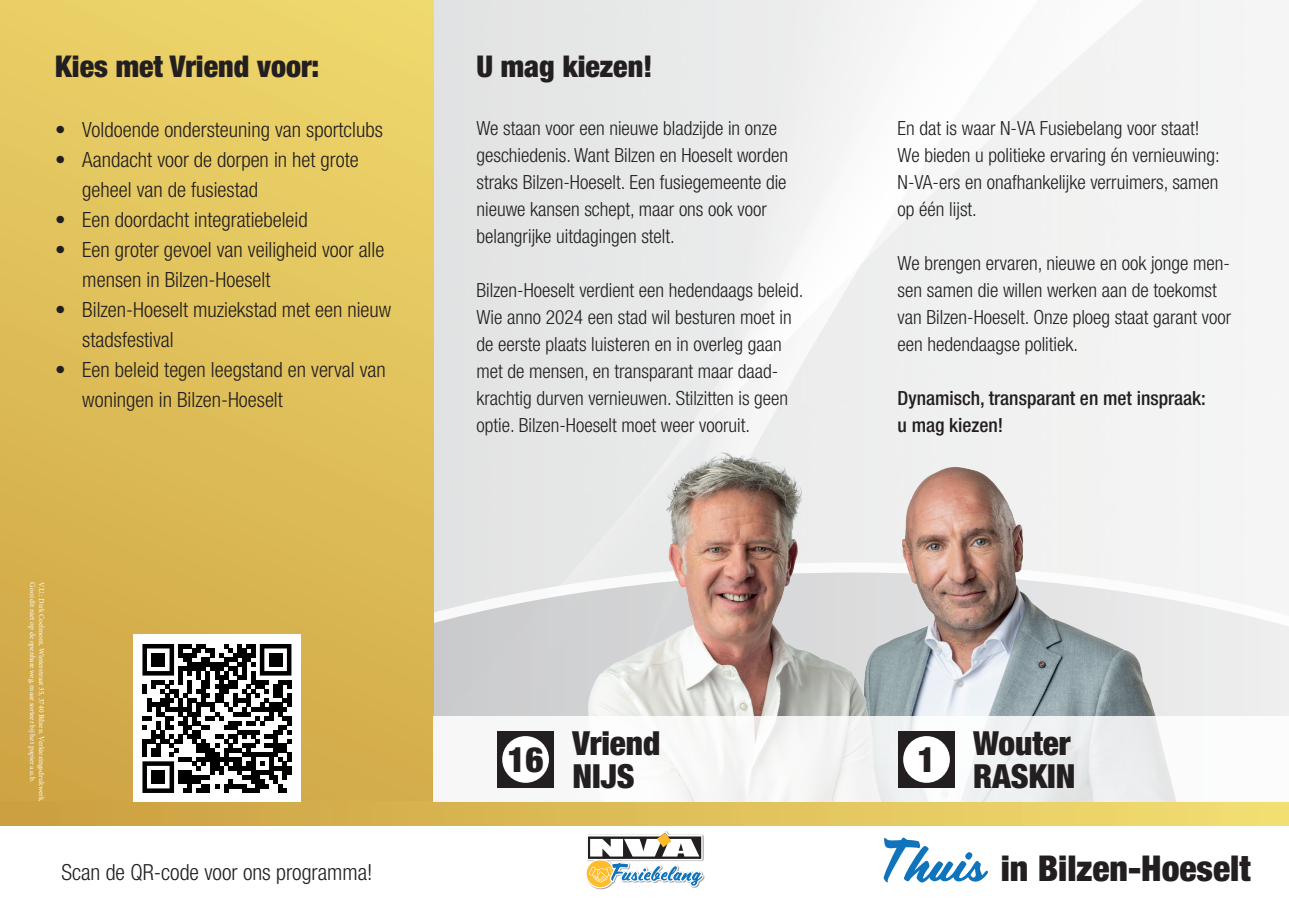
<style>
.page{position:relative;width:1289px;height:919px;background:#fff}
.page>*{position:absolute;margin:0;border:0;box-sizing:border-box;transform-origin:0 0}
.t1{font:900 condensed 35.7px "Helvetica Neue LT Std";color:#231f20}
.t2{font:900 condensed 34.95px "Helvetica Neue LT Std";color:#231f20}
.t3{font:900 condensed 33.3px "Helvetica Neue LT Std";color:#231f20}
.t4{font:900 condensed 30px "Helvetica Neue LT Std";color:#231f20}
.t5{font:300 condensed 22.2px "Helvetica Neue LT Std";color:#231f20}
.t6{font:300 condensed 21px/30px "Helvetica Neue LT Std";color:#231f20}
.t7{font:300 condensed 19.5px/27px "Helvetica Neue LT Std";color:#231f20}
.t8{font:500 condensed 19.5px "Helvetica Neue LT Std";color:#231f20}
.t9{font:7.5px "Minion Pro";color:#fff}
.s1{font-family:"Scriptorama JF Tradeshow";font-weight:400;font-stretch:normal;font-size:51.9px;color:#1074bc}
</style>
<div class="page">
<svg style="left:434px;top:562px;width:854px;height:154px"></svg>
<div style="left:0;top:0;width:434px;height:801px;background:linear-gradient(to bottom,#ecd46a,#d1a949)"></div>
<div style="left:0;top:801px;width:1288px;height:24px;background:linear-gradient(to right,#ca9d3f,#f2de72)"></div>
<div style="left:133px;top:635px;width:167px;height:166px;background:#fff"></div>
<svg style="left:142px;top:644px;width:149px;height:149px"></svg>
<div style="left:151px;top:653px;width:14px;height:13px;background:#000"></div>
<div style="left:269px;top:653px;width:13px;height:13px;background:#000"></div>
<div style="left:151px;top:770px;width:14px;height:13px;background:#000"></div>
<img style="left:1030px;top:449px;width:210px;height:267px">
<img style="left:471px;top:449px;width:559px;height:267px">
<svg style="left:434px;top:716px;width:781px;height:85px;fill:#f7f7f6"></svg>
<div style="left:585px;top:831px;width:119px;height:58px;background:#231f20;opacity:.5"></div>
<svg style="left:585px;top:831px;width:118px;height:57px"></svg>
<div style="left:497px;top:731px;width:57px;height:56px;background:#231f20"></div>
<div style="left:898px;top:731px;width:57px;height:56px;background:#231f20"></div>
<div style="left:502px;top:736px;width:47px;height:46px;background:#fff;border-radius:50%"></div>
<div style="left:903px;top:736px;width:46px;height:46px;background:#fff;border-radius:50%"></div>
<p class="t4" style="left:55px;top:48px;width:266px">Kies met Vriend voor:</p>
<p class="t6" style="left:55px;top:114px;width:329px">• Voldoende ondersteuning van sportclubs</p>
<p class="t6" style="left:82px;top:144px;width:278px;text-indent:-27px">• Aandacht voor de dorpen in het grote geheel van de fusiestad</p>
<p class="t6" style="left:55px;top:204px;width:254px">• Een doordacht integratiebeleid</p>
<p class="t6" style="left:82px;top:234px;width:303px;text-indent:-27px">• Een groter gevoel van veiligheid voor alle mensen in Bilzen-Hoeselt</p>
<p class="t6" style="left:82px;top:294px;width:310px;text-indent:-27px">• Bilzen-Hoeselt muziekstad met een nieuw stadsfestival</p>
<p class="t6" style="left:82px;top:354px;width:305px;text-indent:-27px">• Een beleid tegen leegstand en verval van woningen in Bilzen-Hoeselt</p>
<p class="t9" style="left:38px;top:582px;width:201px;rotate:90deg">Gooi dit niet op de openbare weg, maar sorteer bij het papier a.u.b.</p>
<p class="t9" style="left:47px;top:582px;width:221px;rotate:90deg">V.U.: Dirk Coelmont, Winterstraat 35, 3740 Bilzen. Verkiezingsdrukwerk.</p>
<p class="t5" style="left:61px;top:859px;width:312px">Scan de QR-code voor ons programma!</p>
<p class="t4" style="left:476px;top:48px;width:178px">U mag kiezen!</p>
<p class="t7" style="left:476px;top:115px;width:313px">We staan voor een nieuwe bladzijde in onze geschiedenis. Want Bilzen en Hoeselt worden straks Bilzen-Hoeselt. Een fusiegemeente die nieuwe kansen schept, maar ons ook voor</p>
<p class="t7" style="left:476px;top:223px;width:200px">belangrijke uitdagingen stelt.</p>
<p class="t7" style="left:476px;top:277px;width:328px">Bilzen-Hoeselt verdient een hedendaags beleid.<br>Wie anno 2024 een stad wil besturen moet in de eerste plaats luisteren en in overleg gaan met de mensen, en transparant maar daad&shy;krachtig durven vernieuwen. Stilzitten is geen optie. Bilzen-Hoeselt moet weer vooruit.</p>
<p class="t7" style="left:897px;top:115px;width:324px">En dat is waar N-VA Fusiebelang voor staat!<br>We bieden u politieke ervaring én vernieuwing:<br>N-VA-ers en onafhankelijke verruimers, samen op één lijst.</p>
<p class="t7" style="left:897px;top:250px;width:335px">We brengen ervaren, nieuwe en ook jonge men&shy;sen samen die willen werken aan de toekomst van Bilzen-Hoeselt. Onze ploeg staat garant voor een hedendaagse politiek.</p>
<p class="t8" style="left:897px;top:387px;width:310px">Dynamisch, transparant en met inspraak:</p>
<p class="t8" style="left:897px;top:414px;width:107px">u mag kiezen!</p>
<p class="t3" style="left:572px;top:722px;width:90px">Vriend</p>
<p class="t3" style="left:572px;top:755px;width:64px">NIJS</p>
<p class="t2" style="left:507px;top:737px;width:38px">16</p>
<p class="t2" style="left:917px;top:737px;width:20px">1</p>
<p class="t3" style="left:973px;top:722px;width:99px">Wouter</p>
<p class="t3" style="left:973px;top:755px;width:104px">RASKIN</p>
<h1 class="t1" style="left:880px;top:845px;width:371px"><span class="s1">Thuis</span> in Bilzen-Hoeselt</h1>
</div>
